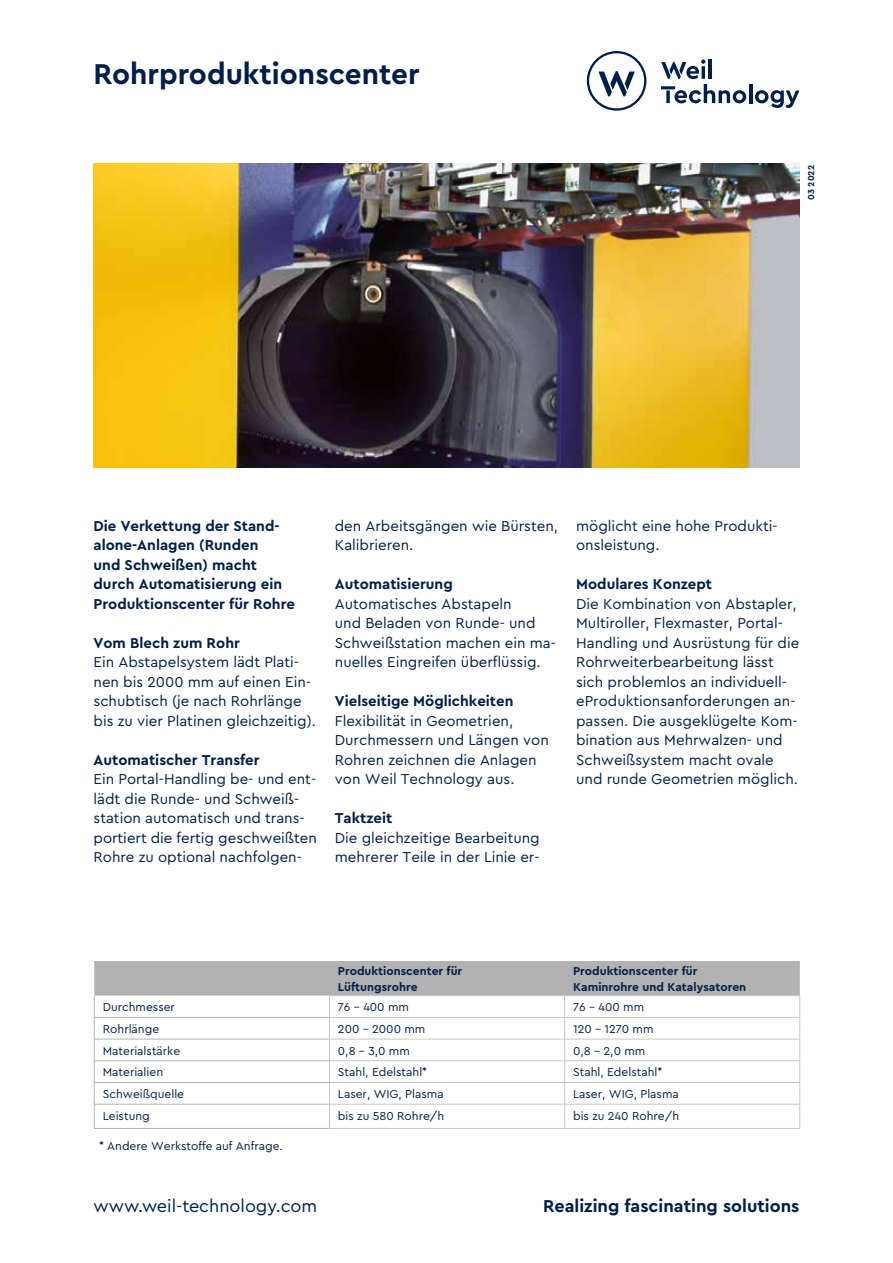
<style>
.page{position:relative;width:893px;height:1263px;background:#fff}
.page>*{position:absolute;margin:0;border:0;box-sizing:border-box;transform-origin:0 0}
.t1{font:700 30px "Cera Pro";color:#001f47}
.t2{font:700 18px "Cera Pro";color:#001f47}
.t3{font:18px "Cera Pro";color:#001f47}
.t4{font:15px/19.5px "Cera Pro";color:#001f47}
.t5{font:700 15px/19.5px "Cera Pro";color:#001f47}
.t6{font:12px "Cera Pro";color:#001f47}
.t7{font:700 12px/16.5px "Cera Pro";color:#001f47}
.t8{font:700 9px "Cera Pro";color:#001f47}
</style>
<div class="page">
<img style="left:94px;top:164px;width:705px;height:304px">
<svg style="left:661px;top:60px;width:85px;height:43px"></svg>
<hr style="left:749px;top:84px;width:3px;height:19px;background:#001f47">
<svg style="left:755px;top:90px;width:44px;height:18px"></svg>
<svg style="left:587px;top:51px;width:59px;height:60px"></svg>
<hr style="left:329px;top:1128px;width:236px;height:1px;background:#c6c6c6">
<hr style="left:565px;top:1128px;width:235px;height:1px;background:#c6c6c6">
<hr style="left:94px;top:1128px;width:235px;height:1px;background:#b3b2b2">
<svg style="left:94px;top:961px;width:706px;height:167px"></svg>
<hr style="left:94px;top:1082px;width:235px;height:1px;background:#b3b2b2">
<hr style="left:94px;top:1104px;width:235px;height:1px;background:#b3b2b2">
<h1 class="t1" style="left:94px;top:54px;width:328px">Rohrproduktionscenter</h1>
<p class="t8" style="left:805px;top:200px;width:36px;rotate:-90deg">03 2022</p>
<p class="t5" style="left:94px;top:515px;width:203px">Die Verkettung der Stand&shy;alone-Anlagen (Runden<br>und Schweißen) macht durch Automatisierung ein<br>Produktionscenter für Rohre</p>
<p class="t5" style="left:94px;top:632px;width:148px">Vom Blech zum Rohr</p>
<p class="t4" style="left:94px;top:652px;width:224px">Ein Abstapelsystem lädt Plati&shy;nen bis 2000 mm auf einen Ein&shy;schubtisch (je nach Rohrlänge bis zu vier Platinen gleichzeitig).</p>
<p class="t5" style="left:94px;top:749px;width:168px">Automatischer Transfer</p>
<p class="t4" style="left:94px;top:769px;width:225px">Ein Portal-Handling be- und ent&shy;lädt die Runde- und Schweiß&shy;station automatisch und trans&shy;portiert die fertig geschweißten<br>Rohre zu optional nachfolgen-</p>
<p class="t4" style="left:335px;top:515px;width:225px">den Arbeitsgängen wie Bürsten,<br>Kalibrieren.</p>
<p class="t5" style="left:335px;top:574px;width:119px">Automatisierung</p>
<p class="t4" style="left:335px;top:593px;width:223px">Automatisches Abstapeln<br>und Beladen von Runde- und<br>Schweißstation machen ein ma&shy;nuelles Eingreifen überflüssig.</p>
<p class="t5" style="left:335px;top:691px;width:180px">Vielseitige Möglichkeiten</p>
<p class="t4" style="left:335px;top:710px;width:216px">Flexibilität in Geometrien,<br>Durchmessern und Längen von<br>Rohren zeichnen die Anlagen von Weil Technology aus.</p>
<p class="t5" style="left:335px;top:808px;width:59px">Taktzeit</p>
<p class="t4" style="left:335px;top:827px;width:206px">Die gleichzeitige Bearbeitung mehrerer Teile in der Linie er-</p>
<p class="t4" style="left:576px;top:515px;width:203px">möglicht eine hohe Produkti&shy;onsleistung.</p>
<p class="t5" style="left:576px;top:574px;width:137px">Modulares Konzept</p>
<p class="t4" style="left:576px;top:593px;width:225px">Die Kombination von Abstapler,<br>Multiroller, Flexmaster, Portal-<br>Handling und Ausrüstung für die<br>Rohrweiterbearbeitung lässt sich problemlos an individuell&shy;eProduktionsanforderungen an&shy;passen. Die ausgeklügelte Kom&shy;bination aus Mehrwalzen- und<br>Schweißsystem macht ovale und runde Geometrien möglich.</p>
<p class="t7" style="left:338px;top:962px;width:126px">Produktionscenter für<br>Lüftungsrohre</p>
<p class="t7" style="left:573px;top:962px;width:175px">Produktionscenter für<br>Kaminrohre und Katalysatoren</p>
<p class="t6" style="left:103px;top:999px;width:74px">Durchmesser</p>
<p class="t6" style="left:338px;top:999px;width:73px">76 - 400 mm</p>
<p class="t6" style="left:573px;top:999px;width:73px">76 - 400 mm</p>
<p class="t6" style="left:103px;top:1021px;width:58px">Rohrlänge</p>
<p class="t6" style="left:338px;top:1021px;width:89px">200 - 2000 mm</p>
<p class="t6" style="left:573px;top:1021px;width:82px">120 - 1270 mm</p>
<p class="t6" style="left:103px;top:1043px;width:79px">Materialstärke</p>
<p class="t6" style="left:338px;top:1043px;width:73px">0,8 - 3,0 mm</p>
<p class="t6" style="left:573px;top:1043px;width:74px">0,8 - 2,0 mm</p>
<p class="t6" style="left:103px;top:1064px;width:62px">Materialien</p>
<p class="t6" style="left:338px;top:1064px;width:91px">Stahl, Edelstahl*</p>
<p class="t6" style="left:573px;top:1064px;width:91px">Stahl, Edelstahl*</p>
<p class="t6" style="left:103px;top:1086px;width:83px">Schweißquelle</p>
<p class="t6" style="left:338px;top:1086px;width:107px">Laser, WIG, Plasma</p>
<p class="t6" style="left:573px;top:1086px;width:107px">Laser, WIG, Plasma</p>
<p class="t6" style="left:103px;top:1108px;width:49px">Leistung</p>
<p class="t6" style="left:338px;top:1108px;width:108px">bis zu 580 Rohre/h</p>
<p class="t6" style="left:573px;top:1108px;width:108px">bis zu 240 Rohre/h</p>
<p class="t6" style="left:99px;top:1138px;width:185px">* Andere Werkstoffe auf Anfrage.</p>
<p class="t3" style="left:94px;top:1194px;width:225px">www.weil-technology.com</p>
<p class="t2" style="left:543px;top:1194px;width:258px">Realizing fascinating solutions</p>
</div>
